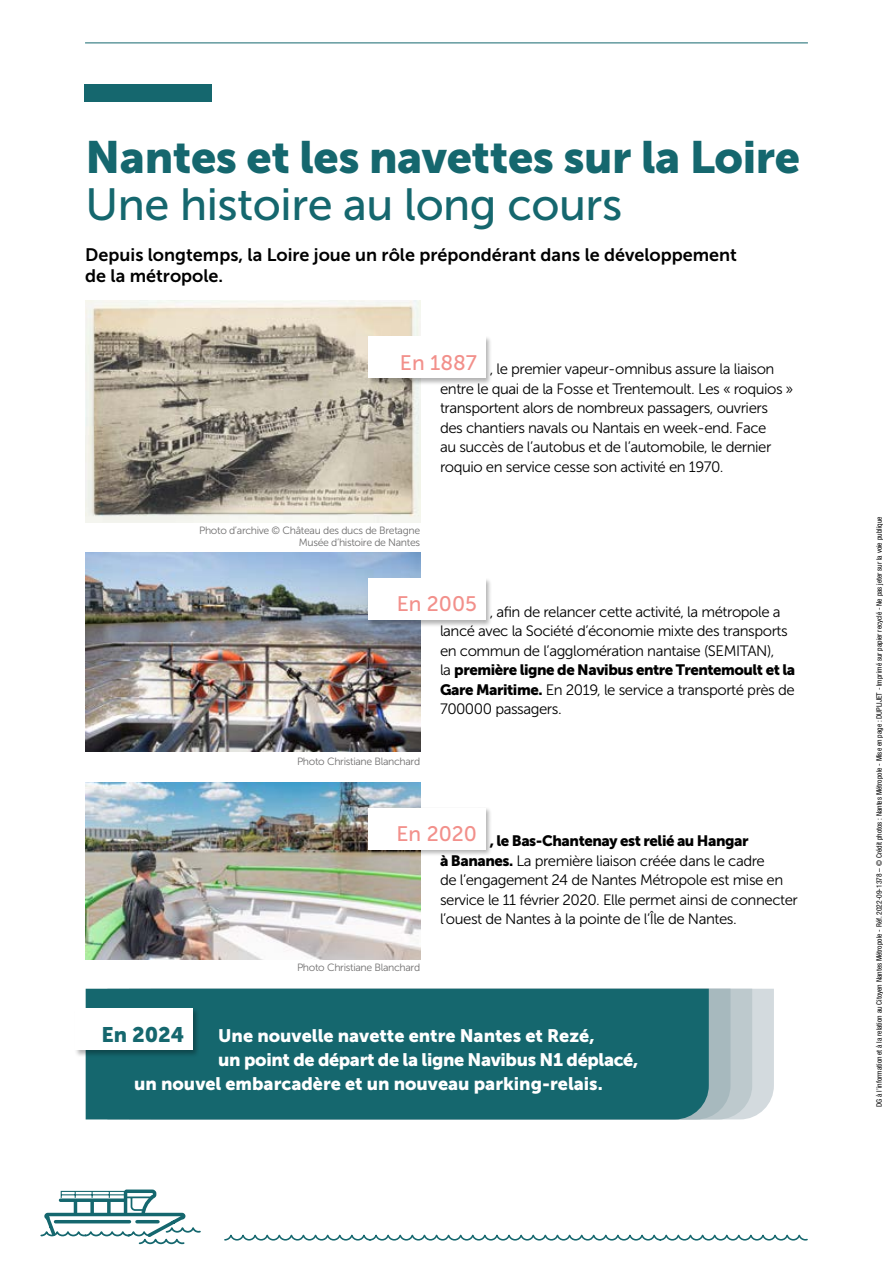
<style>
.page{position:relative;width:893px;height:1263px;background:#fff}
.page>*{position:absolute;margin:0;border:0;box-sizing:border-box;transform-origin:0 0}
.t1{font:45px "Museo Sans 900";letter-spacing:-.01em;color:#15676e}
.t2{font:45px "Museo Sans 500";letter-spacing:-.01em;color:#15676e}
.t3{font:21px "Museo Sans 500";color:#f2908b}
.t4{font:21px "Museo Sans 900";color:#15676e}
.t5{font:18px "Museo Sans 900";color:#fff}
.t6{font:18px/21px "Museo Sans 700";color:#000}
.t7{font:18px "Museo Sans 900";letter-spacing:-.02em;color:#fff}
.t8{font:15px/19.5px "Museo Sans 300";letter-spacing:-.03em;color:#000}
.t9{font:15px "Museo Sans 900";letter-spacing:-.03em;color:#000}
.t10{font:10.5px/12px "Museo Sans 300";letter-spacing:-.03em;color:#706f6f;text-align:right}
.t11{font:condensed 7.5px "Helvetica Neue LT Std";color:#000}
.s1{font-family:"Museo Sans 300"}
.s2{font-family:"Museo Sans 900"}
</style>
<div class="page">
<hr style="left:85px;top:43px;width:723px;height:1px;background:#15676e">
<svg style="left:752px;top:989px;width:22px;height:128px;background:#d5dce0"></svg>
<svg style="left:730px;top:989px;width:22px;height:130px;background:#becace"></svg>
<svg style="left:709px;top:989px;width:21px;height:130px;background:#a8babf"></svg>
<div style="left:84px;top:85px;width:127px;height:17px;background:#15676e"></div>
<img style="left:85px;top:300px;width:335px;height:222px">
<div style="left:367px;top:336px;width:125px;height:50px;background:#000;opacity:.3"></div>
<div style="left:368px;top:337px;width:117px;height:41px;background:#fff"></div>
<img style="left:85px;top:553px;width:335px;height:198px">
<img style="left:85px;top:782px;width:335px;height:177px">
<div style="left:367px;top:578px;width:125px;height:49px;background:#000;opacity:.3"></div>
<div style="left:368px;top:578px;width:117px;height:42px;background:#fff"></div>
<div style="left:367px;top:807px;width:125px;height:50px;background:#000;opacity:.3"></div>
<div style="left:368px;top:808px;width:117px;height:41px;background:#fff"></div>
<div style="left:86px;top:989px;width:623px;height:130px;background:#15676e"></div>
<div style="left:74px;top:1008px;width:125px;height:49px;background:#000;opacity:.3"></div>
<div style="left:76px;top:1008px;width:117px;height:42px;background:#fff"></div>
<svg style="left:40px;top:1189px;width:161px;height:56px"></svg>
<svg style="left:224px;top:1234px;width:584px;height:7px"></svg>
<h1 class="t1" style="left:86px;top:132px;width:716px">Nantes et les navettes sur la Loire</h1>
<h1 class="t2" style="left:86px;top:179px;width:538px">Une histoire au long cours</h1>
<p class="t6" style="left:85px;top:244px;width:653px">Depuis longtemps, la Loire joue un rôle prépondérant dans le développement de la métropole.</p>
<p class="t8" style="left:440px;top:359px;width:355px;text-indent:-40px"><sup>En</sup> <sup>1887</sup> , le premier vapeur-omnibus assure la liaison entre le quai de la Fosse et Trentemoult. Les « roquios » transportent alors de nombreux passagers, ouvriers des chantiers navals ou Nantais en week-end. Face<br>au succès de l’autobus et de l’automobile, le dernier roquio en service cesse son activité en 1970.</p>
<p class="t10" style="left:199px;top:524px;width:223px">Photo d’archive © Château des ducs de Bretagne<br>Musée d’histoire de Nantes</p>
<h2 class="t3" style="left:397px;top:593px;width:82px">En 2005</h2>
<p class="t8" style="left:440px;top:602px;width:349px;text-indent:50px">, afin de relancer cette activité, la métropole a lancé avec la Société d’économie mixte des transports en commun de l’agglomération nantaise (SEMITAN),</p>
<p class="t9" style="left:440px;top:661px;width:357px"><span class="s1">la</span> première ligne de Navibus entre Trentemoult et la</p>
<p class="t8" style="left:440px;top:680px;width:356px"><span class="s2">Gare Maritime.</span> En 2019, le service a transporté près de<br>700 000 passagers.</p>
<p class="t10" style="left:297px;top:756px;width:125px">Photo Christiane Blanchard</p>
<h2 class="t3" style="left:397px;top:822px;width:82px">En 2020</h2>
<p class="t9" style="left:490px;top:832px;width:260px">, le Bas-Chantenay est relié au Hangar</p>
<p class="t8" style="left:440px;top:851px;width:359px"><span class="s2">à Bananes.</span> La première liaison créée dans le cadre<br>de l’engagement 24 de Nantes Métropole est mise en service le 11 février 2020. Elle permet ainsi de connecter l’ouest de Nantes à la pointe de l’Île de Nantes.</p>
<p class="t10" style="left:297px;top:961px;width:125px">Photo Christiane Blanchard</p>
<h2 class="t4" style="left:102px;top:1022px;width:84px">En 2024</h2>
<p class="t5" style="left:218px;top:1025px;width:378px">Une nouvelle navette entre Nantes et Rezé,</p>
<p class="t7" style="left:218px;top:1049px;width:421px">un point de départ de la ligne Navibus N1 déplacé,</p>
<p class="t5" style="left:134px;top:1073px;width:470px">un nouvel embarcadère et un nouveau parking-relais.</p>
<p class="t11" style="left:875px;top:1107px;width:591px;rotate:-90deg">DG à l’information et à la relation au Citoyen Nantes Métropole - Réf. 2022-09-1378 – © Crédit photos : Nantes Métropole - Mise en page : DUPLIJET - Imprimé sur papier recyclé - Ne pas jeter sur la voie publique</p>
</div>
